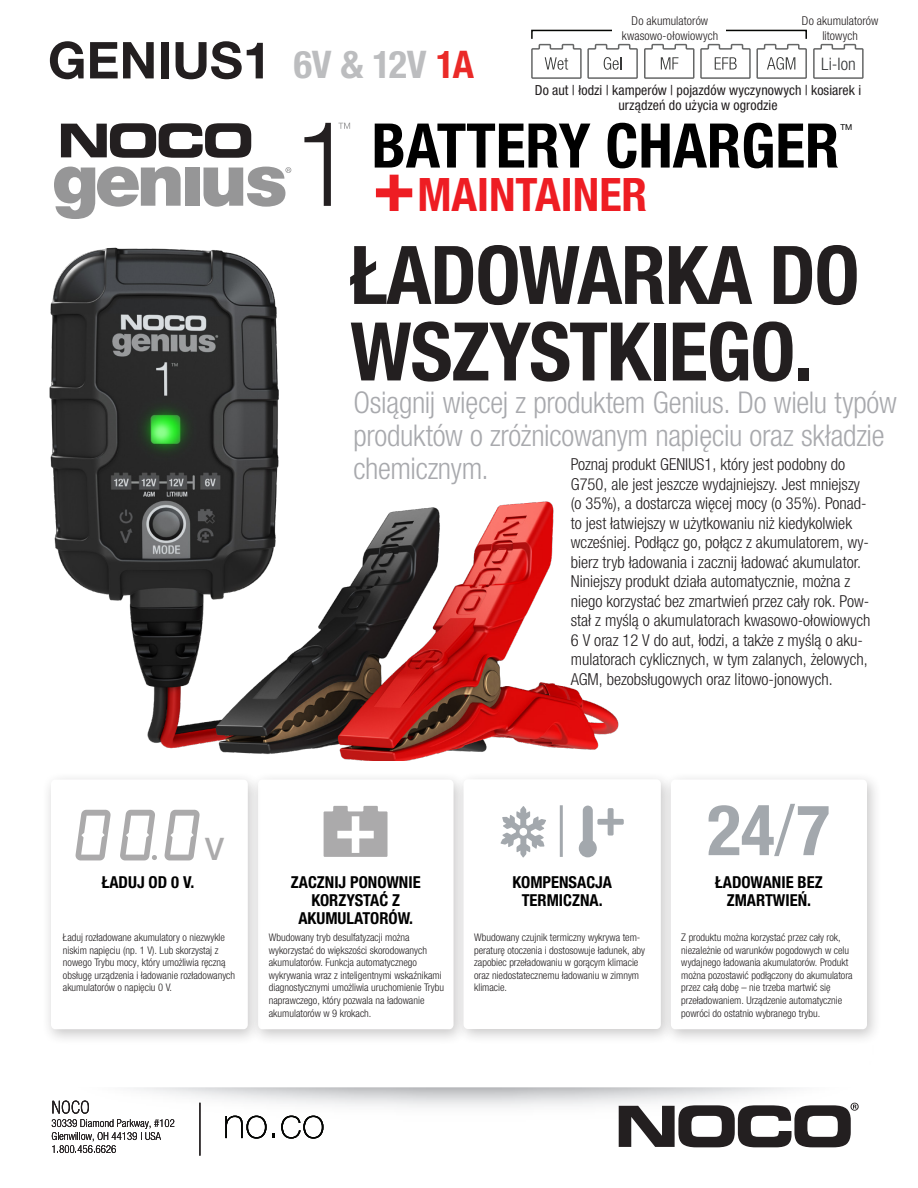
<style>
.page{position:relative;width:918px;height:1188px;background:#fff}
.page>*{position:absolute;margin:0;border:0;box-sizing:border-box;transform-origin:0 0}
.t1{font:700 condensed 81px/76.5px "Helvetica Neue LTW1 G";letter-spacing:-.015em;color:#231f20}
.t2{font:700 condensed 70.5px "Helvetica Neue LT Std";color:#a3a8ad}
.t3{font:700 condensed 61.65px "Helvetica Neue LT Std";color:#000}
.t4{font:700 50.85px "Helvetica Neue LT Std";color:#231f20}
.t5{font:700 condensed 46.2px "Helvetica Neue LT Std";color:#ee1d23}
.t6{font:700 condensed 38.1px "Helvetica Neue LTW1 G";letter-spacing:-.025em;color:#bcbdbf}
.t7{font:500 31.05px "Helvetica Neue LT Std";color:#abaaab}
.t8{font:300 condensed 30px/33px "Helvetica Neue LTW1 G";letter-spacing:-.01em;color:#a8a9ad}
.t9{font:300 condensed 17.25px "Helvetica Neue LTW1 G";color:#36383a}
.t10{font:300 condensed 16.5px/19.5px "Helvetica Neue LTW1 G";color:#231f20}
.t11{font:700 condensed 16.5px/18px "Helvetica Neue LTW1 G";color:#000;text-align:center}
.t12{font:700 condensed 16.5px "Helvetica Neue LT Std";color:#000}
.t13{font:condensed 13.95px "Helvetica Neue LTW1 G";letter-spacing:.005em;color:#231f20}
.t14{font:300 condensed 12.15px "Helvetica Neue LTW1 G";letter-spacing:.005em;color:#231f20}
.t15{font:300 condensed 10.5px/12.6px "Helvetica Neue LTW1 G";color:#231f20}
.t16{font:8.25px "Helvetica Neue LT Std";color:#000}
.s1{color:#ea2a28}
.s2{font-size:71.85px}
.s3{font-weight:400}
</style>
<div class="page">
<img style="left:51px;top:1087px;width:805px;height:38px">
<hr style="left:200px;top:1103px;width:1px;height:53px;background:#231f20">
<svg style="left:225px;top:1116px;width:42px;height:23px"></svg>
<svg style="left:281px;top:1116px;width:42px;height:23px"></svg>
<svg style="left:52px;top:1101px;width:122px;height:52px"></svg>
<svg style="left:619px;top:1103px;width:240px;height:44px"></svg>
<img style="left:49px;top:247px;width:570px;height:513px">
<svg style="left:54px;top:167px;width:127px;height:52px"></svg>
<svg style="left:61px;top:123px;width:190px;height:35px"></svg>
<svg style="left:204px;top:167px;width:87px;height:40px"></svg>
<div style="left:185px;top:168px;width:14px;height:38px;background:#969697"></div>
<svg style="left:338px;top:123px;width:12px;height:6px"></svg>
<svg style="left:304px;top:123px;width:27px;height:83px"></svg>
<svg style="left:531px;top:29px;width:333px;height:50px"></svg>
<div style="left:248px;top:771px;width:221px;height:274px;background:#231f20;opacity:.25"></div>
<div style="left:258px;top:780px;width:196px;height:249px;background:#fff;border-radius:4px"></div>
<div style="left:454px;top:771px;width:222px;height:274px;background:#231f20;opacity:.25"></div>
<div style="left:464px;top:779px;width:197px;height:250px;background:#fff;border-radius:4px"></div>
<div style="left:661px;top:771px;width:221px;height:274px;background:#231f20;opacity:.25"></div>
<div style="left:671px;top:780px;width:196px;height:249px;background:#fff;border-radius:4px"></div>
<div style="left:41px;top:771px;width:222px;height:274px;background:#231f20;opacity:.25"></div>
<div style="left:51px;top:780px;width:197px;height:249px;background:#fff;border-radius:4px"></div>
<svg style="left:579px;top:806px;width:45px;height:51px"></svg>
<svg style="left:501px;top:806px;width:45px;height:51px"></svg>
<hr style="left:560px;top:805px;width:3px;height:52px;background:#a3a8ad">
<svg style="left:324px;top:806px;width:64px;height:51px"></svg>
<svg style="left:76px;top:810px;width:35px;height:51px"></svg>
<svg style="left:165px;top:810px;width:35px;height:51px"></svg>
<svg style="left:120px;top:810px;width:37px;height:51px"></svg>
<p class="t4" style="left:48px;top:29px;width:225px">GENIUS1</p>
<p class="t6" style="left:294px;top:42px;width:182px">6V &amp; 12V <span class="s1">1A</span></p>
<p class="t14" style="left:632px;top:14px;width:78px">Do akumulatorów</p>
<p class="t14" style="left:622px;top:29px;width:98px">kwasowo-ołowiowych</p>
<p class="t14" style="left:802px;top:14px;width:78px">Do akumulatorów</p>
<p class="t14" style="left:822px;top:29px;width:37px">litowych</p>
<p class="t9" style="left:821px;top:53px;width:36px">Li-Ion</p>
<p class="t13" style="left:535px;top:82px;width:328px">Do aut | łodzi | kamperów | pojazdów wyczynowych | kosiarek i</p>
<p class="t13" style="left:618px;top:97px;width:161px">urządzeń do użycia w ogrodzie</p>
<h3 class="t3" style="left:372px;top:108px;width:469px">BATTERY CHARGER</h3>
<h3 class="t5" style="left:373px;top:166px;width:276px"><span class="s2">+</span>MAINTAINER</h3>
<p class="t1" style="left:350px;top:237px;width:511px">ŁADOWARKA DO<br>WSZYSTKIEGO.</p>
<p class="t8" style="left:353px;top:386px;width:545px">Osiągnij więcej z produktem Genius. Do wielu typów produktów o zróżnicowanym napięciu oraz składzie chemicznym.</p>
<p class="t16" style="left:840px;top:123px;width:13px">TM</p>
<p class="t10" style="left:571px;top:455px;width:301px">Poznaj produkt GENIUS1, który jest podobny do G750, ale jest jeszcze wydajniejszy. Jest mniejszy (o 35%), a dostarcza więcej mocy (o 35%). Ponad&shy;to jest łatwiejszy w użytkowaniu niż kiedykolwiek wcześniej. Podłącz go, połącz z akumulatorem, wy&shy;bierz tryb ładowania i zacznij ładować akumulator.<br>Niniejszy produkt działa automatycznie, można z niego korzystać bez zmartwień przez cały rok. Pow&shy;stał z myślą o akumulatorach kwasowo-ołowiowych 6 V oraz 12 V do aut, łodzi, a także z myślą o aku&shy;mulatorach cyklicznych, w tym zalanych, żelowych, AGM, bezobsługowych oraz litowo-jonowych.</p>
<p class="t12" style="left:102px;top:872px;width:94px">ŁADUJ OD 0 V.</p>
<h3 class="t7" style="left:205px;top:830px;width:20px">V</h3>
<p class="t11" style="left:291px;top:873px;width:131px">ZACZNIJ PONOWNIE<br>KORZYSTAĆ Z</p>
<p class="t12" style="left:298px;top:908px;width:116px">AKUMULATORÓW.</p>
<p class="t12" style="left:512px;top:872px;width:101px">KOMPENSACJA</p>
<p class="t12" style="left:522px;top:890px;width:82px">TERMICZNA.</p>
<p class="t2" style="left:707px;top:787px;width:124px">24<span class="s3">/</span>7</p>
<p class="t11" style="left:715px;top:873px;width:109px">ŁADOWANIE BEZ<br>ZMARTWIEŃ.</p>
<p class="t15" style="left:63px;top:931px;width:174px">Ładuj rozładowane akumulatory o niezwykle niskim napięciu (np. 1 V). Lub skorzystaj z nowego Trybu mocy, który umożliwia ręczną obsługę urządzenia i ładowanie rozładowanych akumulatorów o napięciu 0 V.</p>
<p class="t15" style="left:269px;top:931px;width:177px">Wbudowany tryb desulfatyzacji można wykorzystać do większości skorodowanych akumulatorów. Funkcja automatycznego wykrywania wraz z inteligentnymi wskaźnikami diagnostycznymi umożliwia uruchomienie Trybu naprawczego, który pozwala na ładowanie akumulatorów w 9 krokach.</p>
<p class="t15" style="left:474px;top:931px;width:172px">Wbudowany czujnik termiczny wykrywa tem&shy;peraturę otoczenia i dostosowuje ładunek, aby zapobiec przeładowaniu w gorącym klimacie oraz niedostatecznemu ładowaniu w zimnym klimacie.</p>
<p class="t15" style="left:681px;top:931px;width:173px">Z produktu można korzystać przez cały rok, niezależnie od warunków pogodowych w celu wydajnego ładowania akumulatorów. Produkt można pozostawić podłączony do akumulatora przez całą dobę – nie trzeba martwić się przeładowaniem. Urządzenie automatycznie powróci do ostatnio wybranego trybu.</p>
</div>
